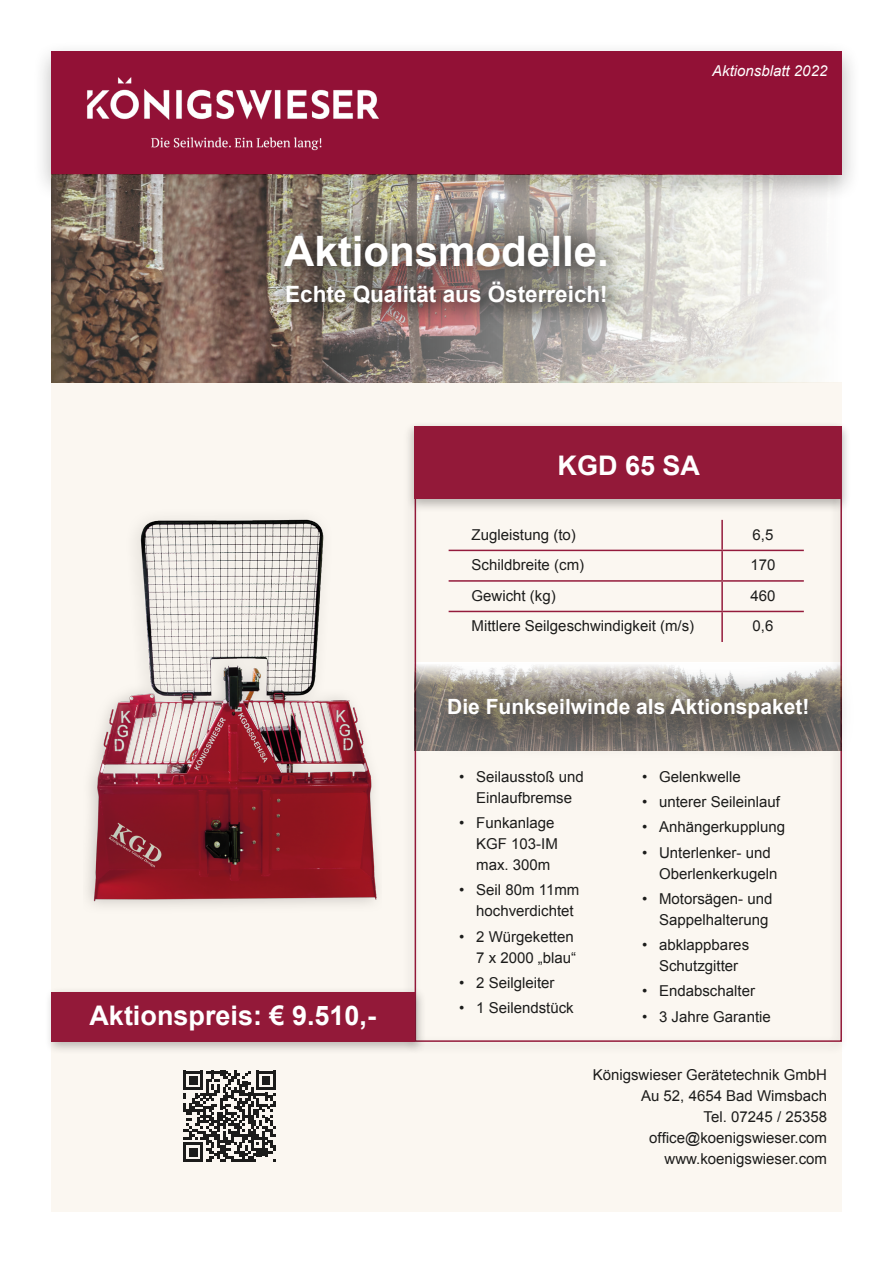
<style>
.page{position:relative;width:893px;height:1263px;background:#fff}
.page>*{position:absolute;margin:0;border:0;box-sizing:border-box;transform-origin:0 0}
.t1{font:700 42px "Arial";color:#fff}
.t2{font:700 27px "Arial";color:#fff}
.t3{font:700 22.5px "Arial";color:#fff}
.t4{font:700 21px "Arial";color:#fff}
.t5{font:15px/21px "Arial";color:#1c1c1b}
.t6{font:italic 15px "Arial";color:#fff}
</style>
<div class="page">
<div style="left:51px;top:383px;width:791px;height:829px;background:#fbf7f1"></div>
<div style="left:32px;top:41px;width:829px;height:161px;background:#1c1c1b;opacity:.3"></div>
<div style="left:51px;top:51px;width:791px;height:124px;background:#921136"></div>
<img style="left:75px;top:77px;width:315px;height:98px">
<img style="left:51px;top:175px;width:791px;height:208px">
<img style="left:262px;top:210px;width:374px;height:86px">
<img style="left:87px;top:519px;width:290px;height:387px">
<div style="left:403px;top:422px;width:445px;height:632px;background:#fbf7f1"></div>
<div style="left:406px;top:422px;width:445px;height:90px;background:#1c1c1b;opacity:.3"></div>
<div style="left:415px;top:427px;width:427px;height:72px;background:#931939"></div>
<img style="left:415px;top:663px;width:427px;height:88px">
<svg style="left:423px;top:668px;width:425px;height:91px;background:#928d86"></svg>
<hr style="left:721px;top:520px;width:2px;height:30px;background:#941b3c">
<hr style="left:721px;top:551px;width:2px;height:29px;background:#941b3c">
<hr style="left:721px;top:582px;width:2px;height:29px;background:#941b3c">
<hr style="left:721px;top:612px;width:2px;height:30px;background:#941b3c">
<hr style="left:449px;top:550px;width:273px;height:1px;background:#941b3c">
<hr style="left:722px;top:550px;width:82px;height:1px;background:#941b3c">
<hr style="left:449px;top:580px;width:273px;height:2px;background:#941b3c">
<hr style="left:722px;top:580px;width:82px;height:2px;background:#941b3c">
<hr style="left:449px;top:611px;width:273px;height:1px;background:#941b3c">
<hr style="left:722px;top:611px;width:82px;height:1px;background:#941b3c">
<div style="left:44px;top:987px;width:382px;height:67px;background:#1c1c1b;opacity:.3"></div>
<div style="left:51px;top:992px;width:364px;height:50px;background:#931939"></div>
<svg style="left:184px;top:1071px;width:92px;height:91px"></svg>
<img style="left:268px;top:262px;width:364px;height:66px">
<p class="t6" style="left:712px;top:62px;width:117px">Aktionsblatt 2022</p>
<p class="t1" style="left:284px;top:223px;width:326px">Aktionsmodelle.</p>
<p class="t3" style="left:285px;top:280px;width:324px">Echte Qualität aus Österreich!</p>
<p class="t2" style="left:557px;top:447px;width:144px">KGD 65 SA</p>
<p class="t5" style="left:472px;top:524px;width:106px">Zugleistung (to)</p>
<p class="t5" style="left:753px;top:524px;width:22px">6,5</p>
<p class="t5" style="left:472px;top:555px;width:114px">Schildbreite (cm)</p>
<p class="t5" style="left:750px;top:555px;width:27px">170</p>
<p class="t5" style="left:472px;top:585px;width:86px">Gewicht (kg)</p>
<p class="t5" style="left:750px;top:585px;width:27px">460</p>
<p class="t5" style="left:472px;top:616px;width:224px">Mittlere Seilgeschwindigkeit (m/s)</p>
<p class="t5" style="left:753px;top:616px;width:22px">0,6</p>
<p class="t2" style="left:89px;top:998px;width:288px">Aktionspreis: € 9.510,-</p>
<p class="t4" style="left:447px;top:693px;width:364px">Die Funkseilwinde als Aktionspaket!</p>
<p class="t5" style="left:459px;top:766px;width:126px;text-align:center">• Seilausstoß und<br>Einlaufbremse</p>
<p class="t5" style="left:476px;top:812px;width:83px;text-indent:-17px">• Funkanlage<br>KGF 103-IM max. 300m</p>
<p class="t5" style="left:476px;top:880px;width:105px;text-indent:-17px">• Seil 80m 11mm hochverdichtet</p>
<p class="t5" style="left:459px;top:926px;width:119px;text-align:right">• 2 Würgeketten<br>7 x 2000 „blau“</p>
<p class="t5" style="left:459px;top:972px;width:97px">• 2 Seilgleiter</p>
<p class="t5" style="left:459px;top:997px;width:116px">• 1 Seilendstück</p>
<p class="t5" style="left:642px;top:766px;width:100px">• Gelenkwelle</p>
<p class="t5" style="left:642px;top:791px;width:139px">• unterer Seileinlauf</p>
<p class="t5" style="left:642px;top:817px;width:144px">• Anhängerkupplung</p>
<p class="t5" style="left:659px;top:842px;width:120px;text-indent:-17px">• Unterlenker- und<br>Oberlenkerkugeln</p>
<p class="t5" style="left:642px;top:888px;width:132px;text-align:right">• Motorsägen- und<br>Sappelhalterung</p>
<p class="t5" style="left:642px;top:934px;width:109px;text-align:center">• abklappbares<br>Schutzgitter</p>
<p class="t5" style="left:642px;top:981px;width:114px">• Endabschalter</p>
<p class="t5" style="left:642px;top:1006px;width:130px">• 3 Jahre Garantie</p>
<p class="t5" style="left:593px;top:1065px;width:236px">Königswieser Gerätetechnik GmbH</p>
<p class="t5" style="left:641px;top:1086px;width:187px">Au 52, 4654 Bad Wimsbach</p>
<p class="t5" style="left:704px;top:1107px;width:125px">Tel. 07245 / 25358</p>
<p class="t5" style="left:649px;top:1128px;width:179px">office@koenigswieser.com</p>
<p class="t5" style="left:664px;top:1149px;width:164px">www.koenigswieser.com</p>
</div>
